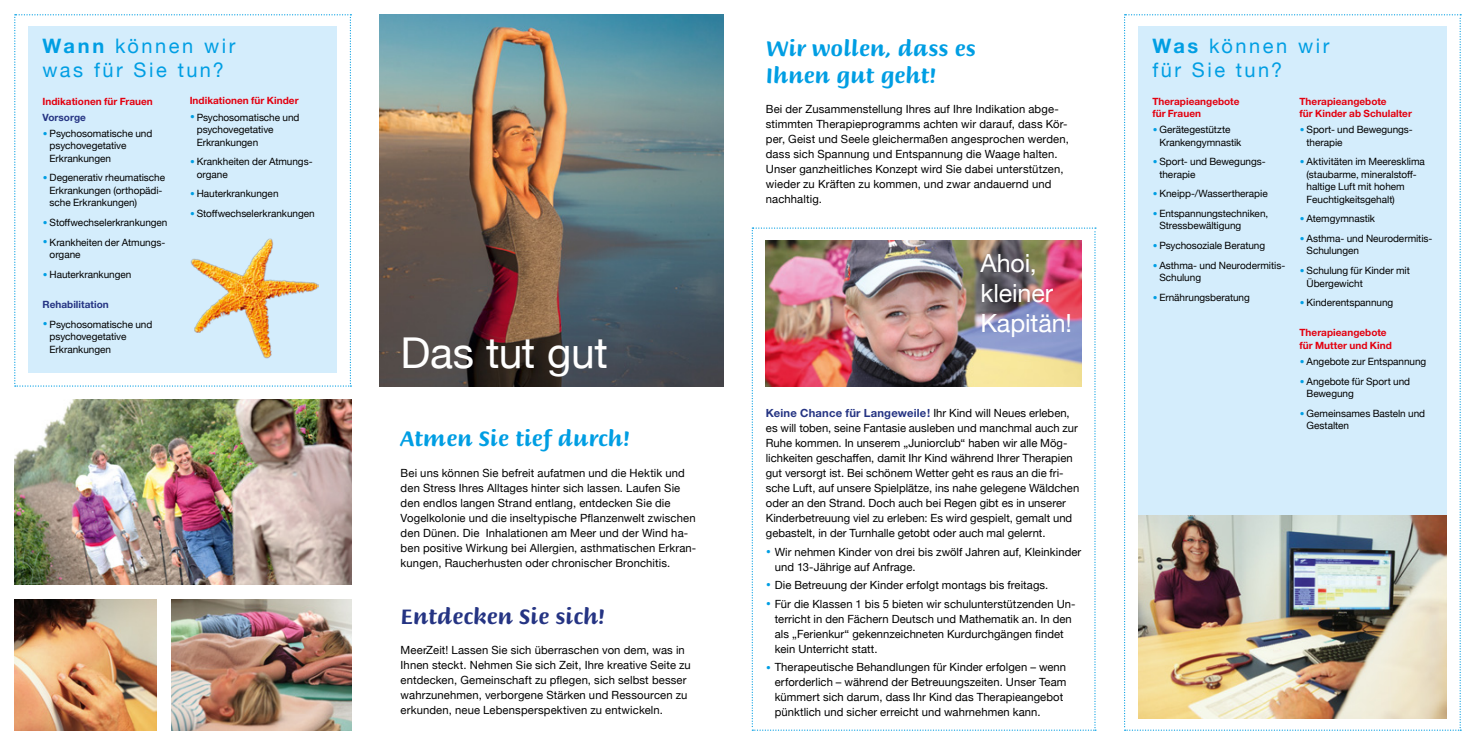
<style>
.page{position:relative;width:1475px;height:745px;background:#fff}
.page>*{position:absolute;margin:0;border:0;box-sizing:border-box;transform-origin:0 0}
.t1{font:42.5px "Helvetica Neue";letter-spacing:-.01em;color:#fff}
.t2{font:25px/30px "Helvetica Neue";letter-spacing:-.005em;color:#fff}
.t3{font:700 22.5px/27px "Briem Script Std";letter-spacing:.005em;color:#009ee3}
.t4{font:700 22.5px "Briem Script Std";color:#253483}
.t5{font:20px/24px "Helvetica Neue";letter-spacing:.125em;color:#009ee3}
.t6{font:11.25px/15px "Helvetica Neue";letter-spacing:.01em;color:#000}
.t7{font:10px/12.5px "Helvetica Neue";letter-spacing:-.005em;color:#000}
.t8{font:700 10px/12.5px "Helvetica Neue";letter-spacing:.005em;color:#e3000f}
.t9{font:700 10px "Helvetica Neue";color:#253483}
.s1{font-weight:700}
.s2{font-size:15px;color:#009ee3}
.s3{font-weight:700;color:#253483}
</style>
<div class="page">
<svg style="left:14px;top:14px;width:337px;height:372px"></svg>
<svg style="left:751px;top:227px;width:344px;height:503px"></svg>
<svg style="left:1124px;top:14px;width:336px;height:716px"></svg>
<img style="left:14px;top:400px;width:337px;height:184px">
<img style="left:14px;top:599px;width:142px;height:131px">
<img style="left:171px;top:599px;width:180px;height:131px">
<img style="left:379px;top:14px;width:344px;height:372px">
<img style="left:765px;top:240px;width:316px;height:146px">
<div style="left:1137px;top:26px;width:309px;height:58px;background:#d4edfc"></div>
<div style="left:1137px;top:82px;width:309px;height:435px;background:#d4edfc"></div>
<img style="left:1137px;top:515px;width:309px;height:203px">
<div style="left:28px;top:26px;width:309px;height:58px;background:#d4edfc"></div>
<div style="left:28px;top:82px;width:309px;height:290px;background:#d4edfc"></div>
<img style="left:190px;top:238px;width:128px;height:121px">
<h3 class="t5" style="left:43px;top:35px;width:194px"><span class="s1">Wann</span> können wir was für Sie tun?</h3>
<p class="t8" style="left:43px;top:94px;width:112px">Indikationen für Frauen</p>
<p class="t9" style="left:43px;top:111px;width:45px">Vorsorge</p>
<p class="t7" style="left:50px;top:127px;width:104px;text-indent:-7px"><span class="s2">•</span> Psychosomatische und psychovegetative<br>Erkrankungen</p>
<p class="t7" style="left:50px;top:172px;width:117px;text-indent:-7px"><span class="s2">•</span> Degenerativ rheumatische<br>Erkrankungen (orthopädi&shy;sche Erkrankungen)</p>
<p class="t7" style="left:43px;top:216px;width:126px"><span class="s2">•</span> Stoffwechselerkrankungen</p>
<p class="t7" style="left:50px;top:236px;width:117px;text-indent:-7px"><span class="s2">•</span> Krankheiten der Atmungs&shy;organe</p>
<p class="t7" style="left:43px;top:268px;width:90px"><span class="s2">•</span> Hauterkrankungen</p>
<p class="t9" style="left:43px;top:298px;width:68px">Rehabilitation</p>
<p class="t7" style="left:50px;top:318px;width:104px;text-indent:-7px"><span class="s2">•</span> Psychosomatische und psychovegetative<br>Erkrankungen</p>
<p class="t8" style="left:190px;top:94px;width:110px">Indikationen für Kinder</p>
<p class="t7" style="left:197px;top:111px;width:104px;text-indent:-7px"><span class="s2">•</span> Psychosomatische und psychovegetative<br>Erkrankungen</p>
<p class="t7" style="left:197px;top:156px;width:117px;text-indent:-7px"><span class="s2">•</span> Krankheiten der Atmungs&shy;organe</p>
<p class="t7" style="left:190px;top:188px;width:90px"><span class="s2">•</span> Hauterkrankungen</p>
<p class="t7" style="left:190px;top:207px;width:126px"><span class="s2">•</span> Stoffwechselerkrankungen</p>
<h1 class="t1" style="left:400px;top:322px;width:209px">Das tut gut</h1>
<h3 class="t3" style="left:400px;top:425px;width:231px">Atmen Sie tief durch!</h3>
<p class="t6" style="left:400px;top:465px;width:297px">Bei uns können Sie befreit aufatmen und die Hektik und den Stress Ihres Alltages hinter sich lassen. Laufen Sie den endlos langen Strand entlang, entdecken Sie die Vogelkolonie und die inseltypische Pflanzenwelt zwischen den Dünen. Die Inhalationen am Meer und der Wind ha&shy;ben positive Wirkung bei Allergien, asthmatischen Erkran&shy;kungen, Raucherhusten oder chronischer Bronchitis.</p>
<h3 class="t4" style="left:400px;top:603px;width:206px">Entdecken Sie sich!</h3>
<p class="t6" style="left:400px;top:642px;width:292px">MeerZeit! Lassen Sie sich überraschen von dem, was in Ihnen steckt. Nehmen Sie sich Zeit, Ihre kreative Seite zu entdecken, Gemeinschaft zu pflegen, sich selbst besser wahrzunehmen, verborgene Stärken und Ressourcen zu erkunden, neue Lebensperspektiven zu entwickeln.</p>
<h3 class="t3" style="left:765px;top:35px;width:211px">Wir wollen, dass es<br>Ihnen gut geht!</h3>
<p class="t6" style="left:765px;top:102px;width:304px">Bei der Zusammenstellung Ihres auf Ihre Indikation abge&shy;stimmten Therapieprogramms achten wir darauf, dass Kör&shy;per, Geist und Seele gleichermaßen angesprochen werden, dass sich Spannung und Entspannung die Waage halten.<br>Unser ganzheitliches Konzept wird Sie dabei unterstützen, wieder zu Kräften zu kommen, und zwar andauernd und nachhaltig.</p>
<h2 class="t2" style="left:980px;top:249px;width:93px">Ahoi, kleiner<br>Kapitän!</h2>
<p class="t6" style="left:765px;top:406px;width:315px"><span class="s3">Keine Chance für Langeweile!</span> Ihr Kind will Neues erleben, es will toben, seine Fantasie ausleben und manchmal auch zur Ruhe kommen. In unserem „Juniorclub“ haben wir alle Mög&shy;lichkeiten geschaffen, damit Ihr Kind während Ihrer Therapien gut versorgt ist. Bei schönem Wetter geht es raus an die fri&shy;sche Luft, auf unsere Spielplätze, ins nahe gelegene Wäldchen oder an den Strand. Doch auch bei Regen gibt es in unserer Kinderbetreuung viel zu erleben: Es wird gespielt, gemalt und gebastelt, in der Turnhalle getobt oder auch mal gelernt.</p>
<p class="t6" style="left:774px;top:544px;width:308px;text-indent:-9px"><span class="s2">•</span> Wir nehmen Kinder von drei bis zwölf Jahren auf, Kleinkinder und 13-Jährige auf Anfrage.</p>
<p class="t6" style="left:765px;top:578px;width:284px"><span class="s2">•</span> Die Betreuung der Kinder erfolgt montags bis freitags.</p>
<p class="t6" style="left:774px;top:596px;width:302px;text-indent:-9px"><span class="s2">•</span> Für die Klassen 1 bis 5 bieten wir schulunterstützenden Un&shy;terricht in den Fächern Deutsch und Mathematik an. In den als „Ferienkur“ gekennzeichneten Kurdurchgängen findet kein Unterricht statt.</p>
<p class="t6" style="left:774px;top:660px;width:293px;text-indent:-9px"><span class="s2">•</span> Therapeutische Behandlungen für Kinder erfolgen – wenn erforderlich – während der Betreuungszeiten. Unser Team kümmert sich darum, dass Ihr Kind das Therapieangebot pünktlich und sicher erreicht und wahrnehmen kann.</p>
<h3 class="t5" style="left:1152px;top:35px;width:178px"><span class="s1">Was</span> können wir für Sie tun?</h3>
<p class="t8" style="left:1152px;top:94px;width:89px">Therapieangebote für Frauen</p>
<p class="t7" style="left:1159px;top:124px;width:83px;text-indent:-7px"><span class="s2">•</span> Gerätegestützte<br>Krankengymnastik</p>
<p class="t7" style="left:1159px;top:156px;width:108px;text-indent:-7px"><span class="s2">•</span> Sport- und Bewegungs&shy;therapie</p>
<p class="t7" style="left:1152px;top:188px;width:117px"><span class="s2">•</span> Kneipp-/Wassertherapie</p>
<p class="t7" style="left:1159px;top:207px;width:110px;text-indent:-7px"><span class="s2">•</span> Entspannungstechniken,<br>Stressbewältigung</p>
<p class="t7" style="left:1152px;top:240px;width:114px"><span class="s2">•</span> Psychosoziale Beratung</p>
<p class="t7" style="left:1159px;top:259px;width:127px;text-indent:-7px"><span class="s2">•</span> Asthma- und Neurodermitis-<br>Schulung</p>
<p class="t7" style="left:1152px;top:291px;width:99px"><span class="s2">•</span> Ernährungsberatung</p>
<p class="t8" style="left:1299px;top:94px;width:114px">Therapieangebote<br>für Kinder ab Schulalter</p>
<p class="t7" style="left:1306px;top:124px;width:108px;text-indent:-7px"><span class="s2">•</span> Sport- und Bewegungs&shy;therapie</p>
<p class="t7" style="left:1306px;top:156px;width:120px;text-indent:-7px"><span class="s2">•</span> Aktivitäten im Meeresklima (staubarme, mineralstoff&shy;haltige Luft mit hohem<br>Feuchtigkeitsgehalt)</p>
<p class="t7" style="left:1299px;top:213px;width:77px"><span class="s2">•</span> Atemgymnastik</p>
<p class="t7" style="left:1306px;top:232px;width:127px;text-indent:-7px"><span class="s2">•</span> Asthma- und Neurodermitis-<br>Schulungen</p>
<p class="t7" style="left:1306px;top:265px;width:105px;text-indent:-7px"><span class="s2">•</span> Schulung für Kinder mit<br>Übergewicht</p>
<p class="t7" style="left:1299px;top:297px;width:95px"><span class="s2">•</span> Kinderentspannung</p>
<p class="t8" style="left:1299px;top:326px;width:94px">Therapieangebote für Mutter und Kind</p>
<p class="t7" style="left:1299px;top:355px;width:128px"><span class="s2">•</span> Angebote zur Entspannung</p>
<p class="t7" style="left:1306px;top:375px;width:105px;text-indent:-7px"><span class="s2">•</span> Angebote für Sport und<br>Bewegung</p>
<p class="t7" style="left:1306px;top:407px;width:120px;text-indent:-7px"><span class="s2">•</span> Gemeinsames Basteln und<br>Gestalten</p>
</div>
